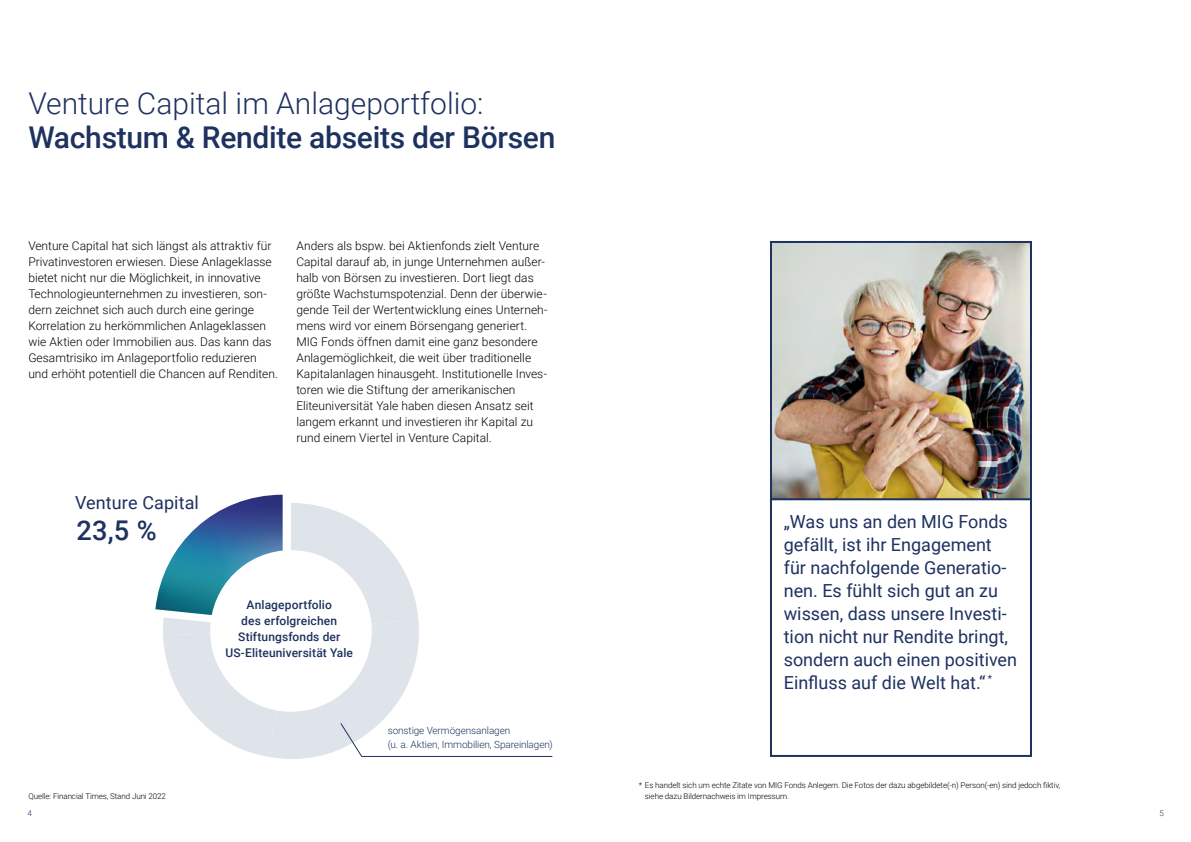
<style>
.page{position:relative;width:1191px;height:842px;background:#fff}
.page>*{position:absolute;margin:0;border:0;box-sizing:border-box;transform-origin:0 0}
.t1{font:300 30px "Roboto";color:#1e3260}
.t2{font:500 30px "Roboto";letter-spacing:-.01em;color:#1e3260}
.t3{font:500 27.2px "Roboto";color:#1e3260}
.t4{font:18px/23px "Roboto";color:#1e3260}
.t5{font:300 12px/16px "Roboto";color:#000}
.t6{font:500 12px/16px "Roboto";letter-spacing:.01em;color:#1e3260;text-align:center}
.t7{font:300 10px/14px "Roboto";letter-spacing:-.01em;color:#1e3260}
.t8{font:300 8px/11px "Roboto";letter-spacing:-.01em;color:#000}
.t9{font:300 8px "Roboto";color:#1e3260}
</style>
<div class="page">
<img style="left:155px;top:495px;width:128px;height:115px">
<svg style="left:163px;top:503px;width:390px;height:256px"></svg>
<img style="left:773px;top:244px;width:256px;height:254px">
<hr style="left:770px;top:498px;width:262px;height:2px;background:#1e3260">
<div style="left:770px;top:241px;width:262px;height:516px;border:2px solid #1e3260"></div>
<h1 class="t1" style="left:28px;top:83px;width:457px">Venture Capital im Anlageportfolio:</h1>
<h1 class="t2" style="left:28px;top:117px;width:528px">Wachstum &amp; Rendite abseits der Börsen</h1>
<p class="t5" style="left:28px;top:237px;width:251px">Venture Capital hat sich längst als attraktiv für Privatinvestoren erwiesen. Diese Anlageklasse bietet nicht nur die Möglichkeit, in innovative Technologieunternehmen zu investieren, son&shy;dern zeichnet sich auch durch eine geringe Korrelation zu herkömmlichen Anlageklassen wie Aktien oder Immobilien aus. Das kann das Gesamtrisiko im Anlageportfolio reduzieren und erhöht potentiell die Chancen auf Renditen.</p>
<p class="t5" style="left:296px;top:237px;width:253px">Anders als bspw. bei Aktienfonds zielt Venture Capital darauf ab, in junge Unternehmen außer&shy;halb von Börsen zu investieren. Dort liegt das größte Wachstumspotenzial. Denn der überwie&shy;gende Teil der Wertentwicklung eines Unterneh&shy;mens wird vor einem Börsengang generiert.<br>MIG Fonds öffnen damit eine ganz besondere Anlagemöglichkeit, die weit über traditionelle Kapitalanlagen hinausgeht. Institutionelle Inves&shy;toren wie die Stiftung der amerikanischen Eliteuniversität Yale haben diesen Ansatz seit langem erkannt und investieren ihr Kapital zu rund einem Viertel in Venture Capital.</p>
<h3 class="t4" style="left:75px;top:491px;width:125px">Venture Capital</h3>
<h2 class="t3" style="left:76px;top:511px;width:82px">23,5 %</h2>
<p class="t6" style="left:225px;top:596px;width:129px">Anlageportfolio<br>des erfolgreichen<br>Stiftungsfonds der<br>US-Eliteuniversität Yale</p>
<p class="t8" style="left:28px;top:791px;width:139px">Quelle: Financial Times, Stand Juni 2022</p>
<p class="t7" style="left:388px;top:723px;width:166px">sonstige Vermögensanlagen<br>(u. a. Aktien, Immobilien, Spareinlagen)</p>
<h3 class="t4" style="left:783px;top:509px;width:235px">„Was uns an den MIG Fonds gefällt, ist ihr Engagement für nachfolgende Generatio&shy;nen. Es fühlt sich gut an zu wissen, dass unsere Investi&shy;tion nicht nur Rendite bringt, sondern auch einen positiven<br>Einfluss auf die Welt hat.“ <sup>*</sup></h3>
<p class="t8" style="left:645px;top:780px;width:417px;text-indent:-6px">* Es handelt sich um echte Zitate von MIG Fonds Anlegern. Die Fotos der dazu abgebildete(-n) Person(-en) sind jedoch fiktiv, siehe dazu Bildernachweis im Impressum.</p>
<p class="t9" style="left:28px;top:808px;width:6px">4</p>
<p class="t9" style="left:1159px;top:808px;width:6px">5</p>
</div>
